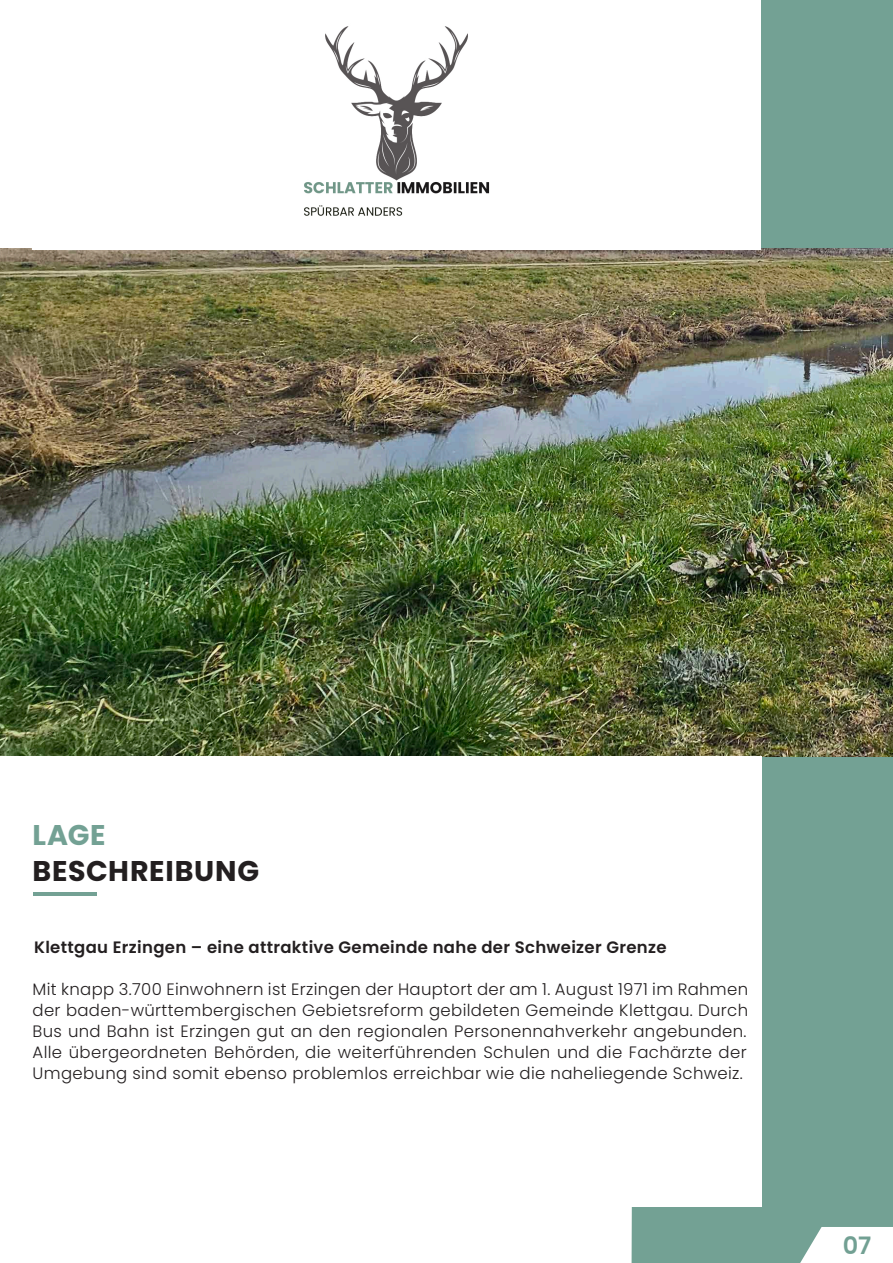
<style>
.page{position:relative;width:893px;height:1263px;background:#fff}
.page>*{position:absolute;margin:0;border:0;box-sizing:border-box;transform-origin:0 0}
.t1{font:700 28.5px/36px "Poppins";letter-spacing:.03em;color:#231f20}
.t2{font:600 24px "Poppins";color:#72a093}
.t3{font:300 16.5px/21px "Poppins";letter-spacing:.02em;color:#231f20;text-align:justify}
.t4{font:600 16.5px "Poppins";letter-spacing:.02em;color:#231f20}
.s1{color:#73a194}
</style>
<div class="page">
<div style="left:632px;top:0;width:261px;height:1263px;background:#73a194"></div>
<img style="left:0;top:249px;width:893px;height:507px">
<div style="left:33px;top:0;width:728px;height:249px;background:#fff"></div>
<svg style="left:800px;top:1227px;width:93px;height:36px"></svg>
<div style="left:0;top:756px;width:761px;height:450px;background:#fff"></div>
<hr style="left:33px;top:892px;width:63px;height:4px;background:#73a194">
<img style="left:304px;top:26px;width:186px;height:190px">
<p class="t1" style="left:33px;top:817px;width:228px"><span class="s1">LAGE<br></span>BESCHREIBUNG</p>
<p class="t4" style="left:34px;top:938px;width:634px">Klettgau Erzingen – eine attraktive Gemeinde nahe der Schweizer Grenze</p>
<p class="t3" style="left:33px;top:979px;width:717px">Mit knapp 3.700 Einwohnern ist Erzingen der Hauptort der am 1. August 1971 im Rahmen der baden-württembergischen Gebietsreform gebildeten Gemeinde Klettgau. Durch Bus und Bahn ist Erzingen gut an den regionalen Personennahverkehr angebunden.<br>Alle übergeordneten Behörden, die weiterführenden Schulen und die Fachärzte der Umgebung sind somit ebenso problemlos erreichbar wie die naheliegende Schweiz.</p>
<p class="t2" style="left:843px;top:1231px;width:30px">07</p>
</div>
